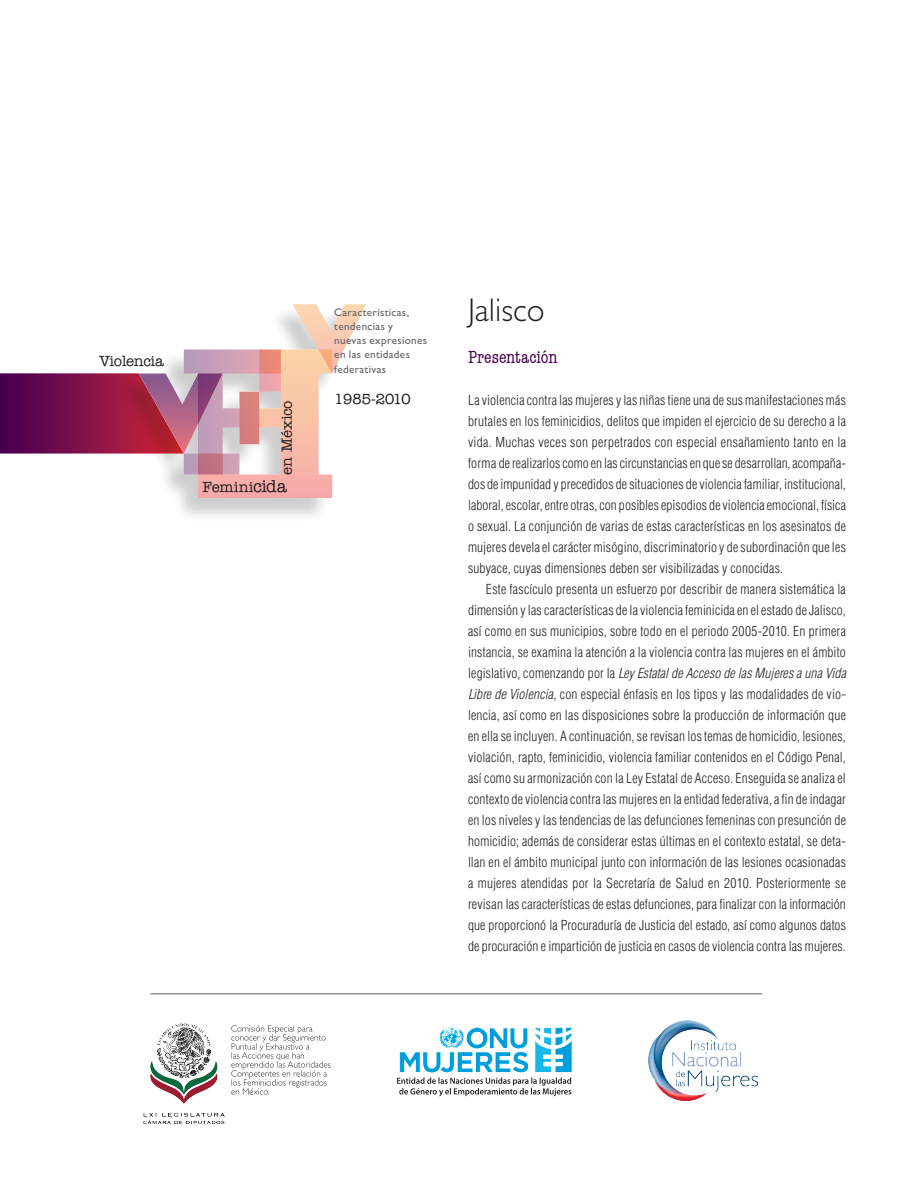
<style>
.page{position:relative;width:918px;height:1188px;background:#fff}
.page>*{position:absolute;margin:0;border:0;box-sizing:border-box;transform-origin:0 0}
.t1{font:300 33px "Gill Sans";color:#231f20}
.t2{font:condensed 18px "American Typewriter";letter-spacing:-.005em;color:#47004f}
.t3{font:500 14.85px "American Typewriter";letter-spacing:-.025em;color:#231f20}
.t4{font:500 14.85px "American Typewriter";letter-spacing:-.065em;color:#231f20}
.t5{font:300 condensed 13.5px/21px "Helvetica";letter-spacing:.005em;color:#231f20;text-align:justify}
.t6{font:11.1px/14.2px "Gill Sans";letter-spacing:.03em;color:#636366}
.s1{font-size:17.4px}
.s2{font-style:italic}
</style>
<div class="page">
<div style="left:113px;top:306px;width:248px;height:217px;background:#231f20;opacity:.22"></div>
<svg style="left:0;top:304px;width:366px;height:194px"></svg>
<img style="left:143px;top:1023px;width:82px;height:101px">
<svg style="left:231px;top:1025px;width:100px;height:70px"></svg>
<svg style="left:397px;top:1077px;width:174px;height:19px"></svg>
<img style="left:399px;top:1027px;width:173px;height:46px">
<img style="left:649px;top:1021px;width:108px;height:79px">
<hr style="left:150px;top:993px;width:612px;height:1px;background:#939598">
<p class="t3" style="left:99px;top:353px;width:67px">Violencia</p>
<p class="t3" style="left:279px;top:475px;width:76px;rotate:-90deg">en México</p>
<p class="t3" style="left:202px;top:478px;width:86px">Femini<span class="s1">cida</span></p>
<p class="t6" style="left:334px;top:305px;width:94px">Características, tendencias y nuevas expresiones en las entidades federativas</p>
<p class="t4" style="left:334px;top:390px;width:78px">1985-2010</p>
<h1 class="t1" style="left:468px;top:291px;width:78px">Jalisco</h1>
<h2 class="t2" style="left:468px;top:347px;width:91px">Presentación</h2>
<p class="t5" style="left:468px;top:390px;width:380px">La violencia contra las mujeres y las niñas tiene una de sus manifestaciones más brutales en los feminicidios, delitos que impiden el ejercicio de su derecho a la vida. Muchas veces son perpetrados con especial ensañamiento tanto en la forma de realizarlos como en las circunstancias en que se desarrollan, acompaña&shy;dos de impunidad y precedidos de situaciones de violencia familiar, institucional, laboral, escolar, entre otras, con posibles episodios de violencia emocional, física o sexual. La conjunción de varias de estas características en los asesinatos de mujeres devela el carácter misógino, discriminatorio y de subordinación que les subyace, cuyas dimensiones deben ser visibilizadas y conocidas.</p>
<p class="t5" style="left:468px;top:579px;width:380px;text-indent:18px">Este fascículo presenta un esfuerzo por describir de manera sistemática la dimensión y las características de la violencia feminicida en el estado de Jalisco, así como en sus municipios, sobre todo en el periodo 2005-2010. En primera instancia, se examina la atención a la violencia contra las mujeres en el ámbito legislativo, comenzando por la <span class="s2">Ley Estatal de Acceso de las Mujeres a una Vida Libre de Violencia</span>, con especial énfasis en los tipos y las modalidades de vio&shy;lencia, así como en las disposiciones sobre la producción de información que en ella se incluyen. A continuación, se revisan los temas de homicidio, lesiones, violación, rapto, feminicidio, violencia familiar contenidos en el Código Penal, así como su armonización con la Ley Estatal de Acceso. Enseguida se analiza el contexto de violencia contra las mujeres en la entidad federativa, a fin de indagar en los niveles y las tendencias de las defunciones femeninas con presunción de homicidio; además de considerar estas últimas en el contexto estatal, se deta&shy;llan en el ámbito municipal junto con información de las lesiones ocasionadas a mujeres atendidas por la Secretaría de Salud en 2010. Posteriormente se revisan las características de estas defunciones, para finalizar con la información que proporcionó la Procuraduría de Justicia del estado, así como algunos datos de procuración e impartición de justicia en casos de violencia contra las mujeres.</p>
</div>
